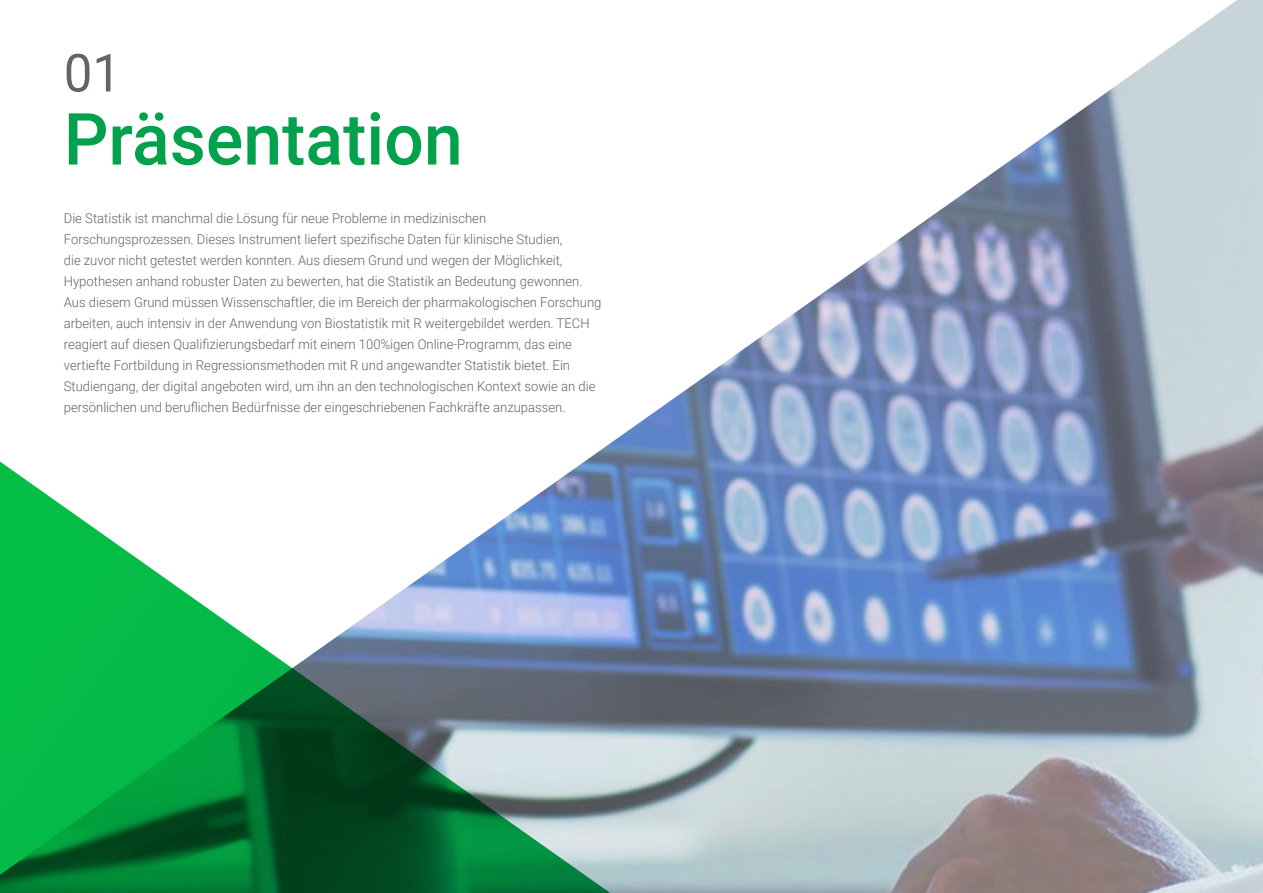
<style>
.page{position:relative;width:1263px;height:893px;background:#fff}
.page>*{position:absolute;margin:0;border:0;box-sizing:border-box;transform-origin:0 0}
.t1{font:500 72px "Roboto";color:#04a14d}
.t2{font:52.5px "Roboto";color:#61646a}
.t3{font:300 13.5px/21px "Roboto";color:#61646a}
</style>
<div class="page">
<img style="left:606px;top:0;width:657px;height:893px">
<svg style="left:0;top:446px;width:640px;height:447px"></svg>
<h2 class="t2" style="left:64px;top:36px;width:59px">01</h2>
<h1 class="t1" style="left:64px;top:89px;width:400px">Präsentation</h1>
<p class="t3" style="left:64px;top:207px;width:539px">Die Statistik ist manchmal die Lösung für neue Probleme in medizinischen Forschungsprozessen. Dieses Instrument liefert spezifische Daten für klinische Studien,<br>die zuvor nicht getestet werden konnten. Aus diesem Grund und wegen der Möglichkeit, Hypothesen anhand robuster Daten zu bewerten, hat die Statistik an Bedeutung gewonnen.<br>Aus diesem Grund müssen Wissenschaftler, die im Bereich der pharmakologischen Forschung arbeiten, auch intensiv in der Anwendung von Biostatistik mit R weitergebildet werden. TECH reagiert auf diesen Qualifizierungsbedarf mit einem 100%igen Online-Programm, das eine vertiefte Fortbildung in Regressionsmethoden mit R und angewandter Statistik bietet. Ein Studiengang, der digital angeboten wird, um ihn an den technologischen Kontext sowie an die persönlichen und beruflichen Bedürfnisse der eingeschriebenen Fachkräfte anzupassen.</p>
</div>
